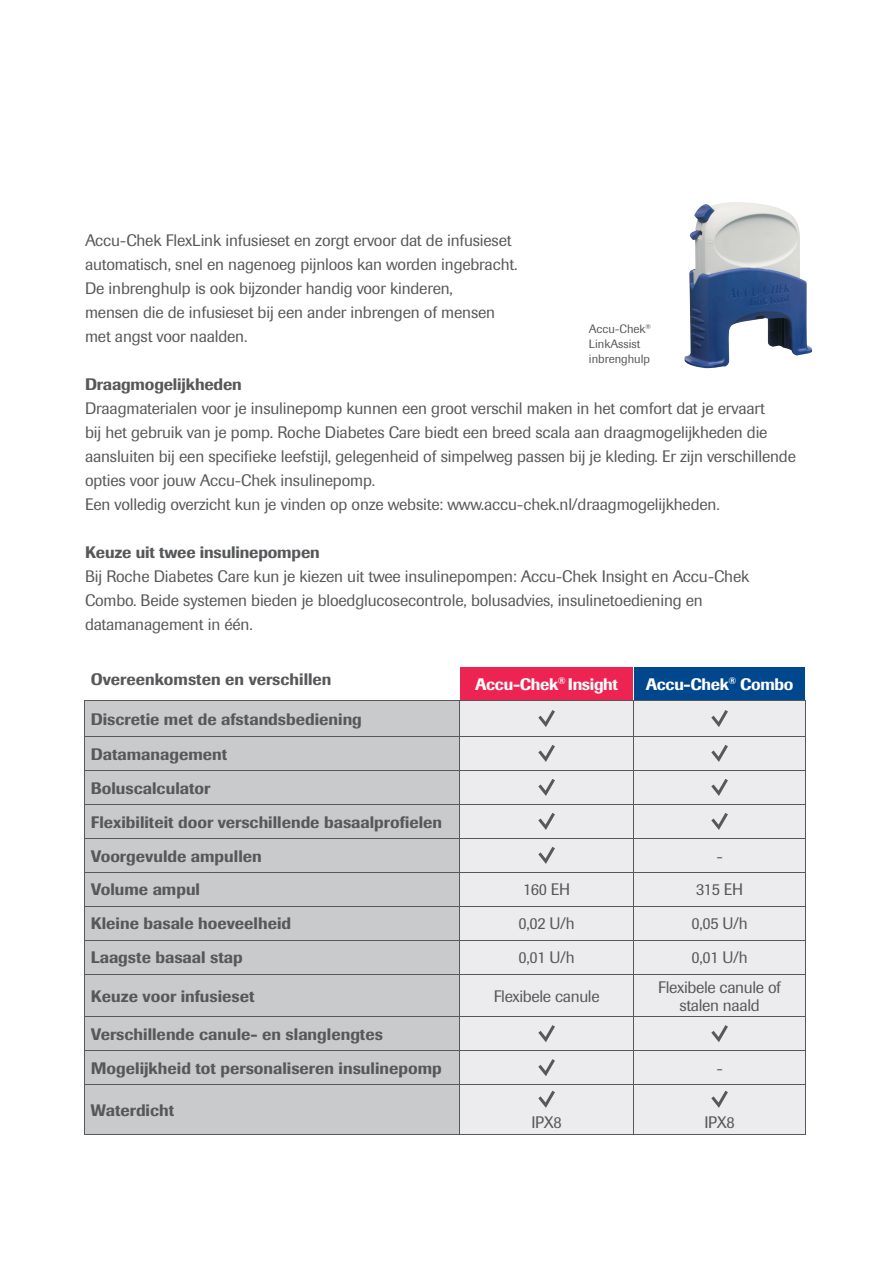
<style>
.page{position:relative;width:893px;height:1263px;background:#fff}
.page>*{position:absolute;margin:0;border:0;box-sizing:border-box;transform-origin:0 0}
.t1{font:16.5px/24px "Imago Pro";letter-spacing:-.01em;color:#57585a}
.t2{font:500 16.5px/34.2px "Imago Pro";color:#57585a}
.t3{font:500 16.5px "Imago Pro";letter-spacing:-.02em;color:#fff}
.t4{font:12px/15px "Imago Pro";color:#57585a}
</style>
<div class="page">
<div style="left:460px;top:667px;width:173px;height:34px;background:#ed2452"></div>
<div style="left:633px;top:667px;width:173px;height:34px;background:#01478d"></div>
<div style="left:86px;top:702px;width:374px;height:432px;background:#c9cacc"></div>
<div style="left:461px;top:702px;width:345px;height:432px;background:#ececee"></div>
<hr style="left:85px;top:1134px;width:375px;height:1px;background:#57585a">
<hr style="left:460px;top:667px;width:173px;height:1px;background:#fff">
<hr style="left:460px;top:667px;width:1px;height:34px;background:#fff">
<hr style="left:633px;top:667px;width:173px;height:1px;background:#fff">
<hr style="left:633px;top:667px;width:1px;height:34px;background:#fff">
<hr style="left:460px;top:701px;width:1px;height:35px;background:#57585a">
<hr style="left:633px;top:701px;width:1px;height:35px;background:#57585a">
<hr style="left:460px;top:736px;width:1px;height:34px;background:#57585a">
<hr style="left:633px;top:736px;width:1px;height:34px;background:#57585a">
<hr style="left:460px;top:770px;width:1px;height:34px;background:#57585a">
<hr style="left:633px;top:770px;width:1px;height:34px;background:#57585a">
<hr style="left:460px;top:804px;width:1px;height:34px;background:#57585a">
<hr style="left:633px;top:804px;width:1px;height:34px;background:#57585a">
<hr style="left:460px;top:838px;width:1px;height:34px;background:#57585a">
<hr style="left:633px;top:838px;width:1px;height:34px;background:#57585a">
<hr style="left:460px;top:906px;width:1px;height:34px;background:#57585a">
<hr style="left:633px;top:906px;width:1px;height:34px;background:#57585a">
<hr style="left:460px;top:940px;width:1px;height:34px;background:#57585a">
<hr style="left:633px;top:940px;width:1px;height:34px;background:#57585a">
<hr style="left:460px;top:974px;width:1px;height:42px;background:#57585a">
<hr style="left:633px;top:974px;width:1px;height:42px;background:#57585a">
<hr style="left:460px;top:1017px;width:1px;height:33px;background:#57585a">
<hr style="left:633px;top:1017px;width:1px;height:33px;background:#57585a">
<hr style="left:460px;top:1051px;width:1px;height:33px;background:#57585a">
<hr style="left:633px;top:1051px;width:1px;height:33px;background:#57585a">
<hr style="left:460px;top:1085px;width:1px;height:49px;background:#57585a">
<hr style="left:633px;top:1085px;width:1px;height:49px;background:#57585a">
<hr style="left:460px;top:1134px;width:173px;height:1px;background:#57585a">
<hr style="left:633px;top:1134px;width:173px;height:1px;background:#57585a">
<hr style="left:460px;top:872px;width:1px;height:34px;background:#57585a">
<hr style="left:633px;top:872px;width:1px;height:34px;background:#57585a">
<hr style="left:85px;top:701px;width:375px;height:1px;background:#57585a">
<hr style="left:85px;top:701px;width:1px;height:35px;background:#57585a">
<hr style="left:460px;top:701px;width:173px;height:1px;background:#57585a">
<hr style="left:633px;top:701px;width:173px;height:1px;background:#57585a">
<hr style="left:806px;top:701px;width:1px;height:35px;background:#57585a">
<hr style="left:85px;top:736px;width:375px;height:1px;background:#57585a">
<hr style="left:85px;top:736px;width:1px;height:34px;background:#57585a">
<hr style="left:460px;top:736px;width:173px;height:1px;background:#57585a">
<hr style="left:633px;top:736px;width:173px;height:1px;background:#57585a">
<hr style="left:806px;top:736px;width:1px;height:34px;background:#57585a">
<hr style="left:85px;top:770px;width:375px;height:1px;background:#57585a">
<hr style="left:85px;top:770px;width:1px;height:34px;background:#57585a">
<hr style="left:460px;top:770px;width:173px;height:1px;background:#57585a">
<hr style="left:633px;top:770px;width:173px;height:1px;background:#57585a">
<hr style="left:806px;top:770px;width:1px;height:34px;background:#57585a">
<hr style="left:85px;top:804px;width:375px;height:1px;background:#57585a">
<hr style="left:85px;top:804px;width:1px;height:34px;background:#57585a">
<hr style="left:460px;top:804px;width:173px;height:1px;background:#57585a">
<hr style="left:633px;top:804px;width:173px;height:1px;background:#57585a">
<hr style="left:806px;top:804px;width:1px;height:34px;background:#57585a">
<hr style="left:85px;top:838px;width:375px;height:1px;background:#57585a">
<hr style="left:85px;top:838px;width:1px;height:34px;background:#57585a">
<hr style="left:460px;top:838px;width:173px;height:1px;background:#57585a">
<hr style="left:633px;top:838px;width:173px;height:1px;background:#57585a">
<hr style="left:806px;top:838px;width:1px;height:34px;background:#57585a">
<hr style="left:85px;top:872px;width:375px;height:1px;background:#57585a">
<hr style="left:85px;top:872px;width:1px;height:34px;background:#57585a">
<hr style="left:460px;top:872px;width:173px;height:1px;background:#57585a">
<hr style="left:633px;top:872px;width:173px;height:1px;background:#57585a">
<hr style="left:806px;top:872px;width:1px;height:34px;background:#57585a">
<hr style="left:85px;top:906px;width:375px;height:1px;background:#57585a">
<hr style="left:85px;top:906px;width:1px;height:34px;background:#57585a">
<hr style="left:460px;top:906px;width:173px;height:1px;background:#57585a">
<hr style="left:633px;top:906px;width:173px;height:1px;background:#57585a">
<hr style="left:806px;top:906px;width:1px;height:34px;background:#57585a">
<hr style="left:85px;top:940px;width:375px;height:1px;background:#57585a">
<hr style="left:85px;top:940px;width:1px;height:34px;background:#57585a">
<hr style="left:460px;top:940px;width:173px;height:1px;background:#57585a">
<hr style="left:633px;top:940px;width:173px;height:1px;background:#57585a">
<hr style="left:806px;top:940px;width:1px;height:34px;background:#57585a">
<hr style="left:85px;top:974px;width:375px;height:1px;background:#57585a">
<hr style="left:85px;top:974px;width:1px;height:42px;background:#57585a">
<hr style="left:460px;top:974px;width:173px;height:1px;background:#57585a">
<hr style="left:633px;top:974px;width:173px;height:1px;background:#57585a">
<hr style="left:806px;top:974px;width:1px;height:42px;background:#57585a">
<hr style="left:85px;top:1016px;width:375px;height:1px;background:#57585a">
<hr style="left:85px;top:1017px;width:1px;height:33px;background:#57585a">
<hr style="left:460px;top:1016px;width:173px;height:1px;background:#57585a">
<hr style="left:633px;top:1016px;width:173px;height:1px;background:#57585a">
<hr style="left:806px;top:1017px;width:1px;height:33px;background:#57585a">
<hr style="left:85px;top:1050px;width:375px;height:1px;background:#57585a">
<hr style="left:85px;top:1051px;width:1px;height:33px;background:#57585a">
<hr style="left:460px;top:1050px;width:173px;height:1px;background:#57585a">
<hr style="left:633px;top:1050px;width:173px;height:1px;background:#57585a">
<hr style="left:806px;top:1051px;width:1px;height:33px;background:#57585a">
<hr style="left:85px;top:1084px;width:375px;height:1px;background:#57585a">
<hr style="left:85px;top:1085px;width:1px;height:49px;background:#57585a">
<hr style="left:460px;top:1084px;width:173px;height:1px;background:#57585a">
<hr style="left:633px;top:1084px;width:173px;height:1px;background:#57585a">
<hr style="left:806px;top:1085px;width:1px;height:49px;background:#57585a">
<svg style="left:538px;top:710px;width:17px;height:17px"></svg>
<svg style="left:711px;top:710px;width:17px;height:17px"></svg>
<svg style="left:538px;top:745px;width:17px;height:17px"></svg>
<svg style="left:711px;top:745px;width:17px;height:17px"></svg>
<svg style="left:538px;top:779px;width:17px;height:17px"></svg>
<svg style="left:711px;top:779px;width:17px;height:17px"></svg>
<svg style="left:538px;top:813px;width:17px;height:17px"></svg>
<svg style="left:711px;top:813px;width:17px;height:17px"></svg>
<svg style="left:538px;top:847px;width:17px;height:17px"></svg>
<svg style="left:538px;top:1025px;width:17px;height:17px"></svg>
<svg style="left:711px;top:1025px;width:17px;height:17px"></svg>
<svg style="left:538px;top:1059px;width:17px;height:17px"></svg>
<svg style="left:538px;top:1091px;width:17px;height:17px"></svg>
<svg style="left:711px;top:1091px;width:17px;height:17px"></svg>
<img style="left:684px;top:202px;width:128px;height:166px">
<p class="t1" style="left:85px;top:228px;width:434px">Accu-Chek FlexLink infusieset en zorgt ervoor dat de infusieset automatisch, snel en nagenoeg pijnloos kan worden ingebracht.<br>De inbrenghulp is ook bijzonder handig voor kinderen,<br>mensen die de infusieset bij een ander inbrengen of mensen met angst voor naalden.</p>
<p class="t2" style="left:85px;top:367px;width:158px">Draagmogelijkheden</p>
<p class="t1" style="left:85px;top:396px;width:712px">Draagmaterialen voor je insulinepomp kunnen een groot verschil maken in het comfort dat je ervaart<br>bij het gebruik van je pomp. Roche Diabetes Care biedt een breed scala aan draagmogelijkheden die aansluiten bij een specifieke leefstijl, gelegenheid of simpelweg passen bij je kleding. Er zijn verschillende opties voor jouw Accu-Chek insulinepomp.<br>Een volledig overzicht kun je vinden op onze website: www.accu-chek.nl/draagmogelijkheden.</p>
<p class="t2" style="left:85px;top:535px;width:236px">Keuze uit twee insulinepompen</p>
<p class="t1" style="left:85px;top:564px;width:666px">Bij Roche Diabetes Care kun je kiezen uit twee insulinepompen: Accu-Chek Insight en Accu-Chek<br>Combo. Beide systemen bieden je bloedglucosecontrole, bolusadvies, insulinetoediening en datamanagement in één.</p>
<p class="t4" style="left:589px;top:321px;width:64px">Accu-Chek<sup>®<br></sup>LinkAssist inbrenghulp</p>
<p class="t2" style="left:91px;top:662px;width:242px">Overeenkomsten en verschillen</p>
<p class="t3" style="left:475px;top:673px;width:144px">Accu-Chek<sup>®</sup> Insight</p>
<p class="t3" style="left:646px;top:673px;width:149px">Accu-Chek<sup>®</sup> Combo</p>
<p class="t2" style="left:91px;top:702px;width:353px">Discretie met de afstandsbediening<br>Datamanagement<br>Boluscalculator<br>Flexibiliteit door verschillende basaalprofielen<br>Voorgevulde ampullen</p>
<p class="t1" style="left:716px;top:843px;width:8px">-</p>
<p class="t2" style="left:91px;top:872px;width:111px">Volume ampul</p>
<p class="t1" style="left:523px;top:877px;width:49px">160 EH</p>
<p class="t1" style="left:696px;top:877px;width:49px">315 EH</p>
<p class="t2" style="left:91px;top:906px;width:202px">Kleine basale hoeveelheid</p>
<p class="t1" style="left:519px;top:911px;width:58px">0,02 U/h</p>
<p class="t1" style="left:692px;top:911px;width:58px">0,05 U/h</p>
<p class="t2" style="left:91px;top:940px;width:153px">Laagste basaal stap</p>
<p class="t1" style="left:519px;top:945px;width:58px">0,01 U/h</p>
<p class="t1" style="left:692px;top:945px;width:58px">0,01 U/h</p>
<p class="t2" style="left:91px;top:979px;width:165px">Keuze voor infusieset</p>
<p class="t1" style="left:494px;top:984px;width:107px">Flexibele canule</p>
<p class="t1" style="left:658px;top:978px;width:124px;line-height:18px;text-align:center">Flexibele canule of stalen naald</p>
<p class="t2" style="left:91px;top:1017px;width:352px">Verschillende canule- en slanglengtes<br>Mogelijkheid tot personaliseren insulinepomp</p>
<p class="t1" style="left:716px;top:1056px;width:8px">-</p>
<p class="t2" style="left:91px;top:1093px;width:85px">Waterdicht</p>
<p class="t1" style="left:531px;top:1110px;width:32px">IPX8</p>
<p class="t1" style="left:704px;top:1110px;width:32px">IPX8</p>
</div>
